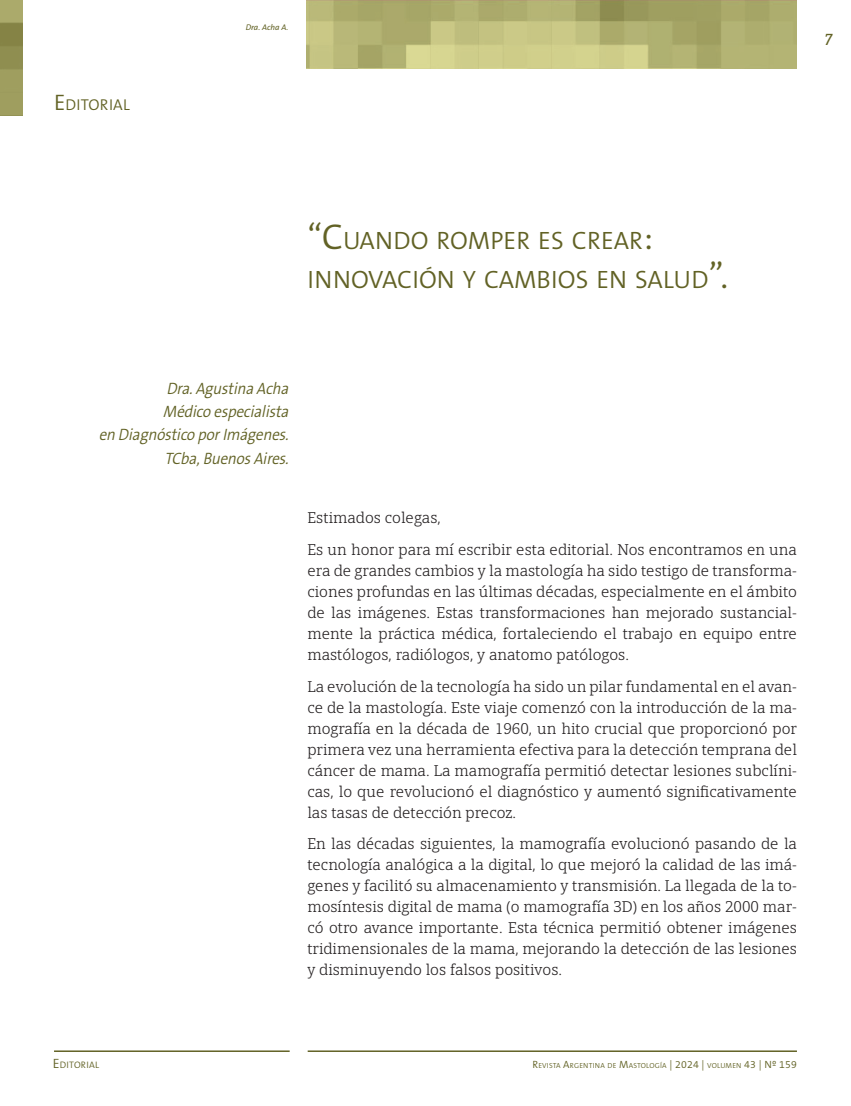
<style>
.page{position:relative;width:851px;height:1106px;background:#fff}
.page>*{position:absolute;margin:0;border:0;box-sizing:border-box;transform-origin:0 0}
.t1{font:300 25.2px/39px "The Sans B4";letter-spacing:.005em;color:#626225}
.t2{font:italic 300 16.5px/23.2px "The Sans B4";color:#626225;text-align:right;scale:.92 1}
.t3{font:italic 16.5px "The Serif Caps";color:#626225}
.t4{font:300 15.75px "The Sans B4";letter-spacing:.015em;color:#626225}
.t5{font:15px/21px "Open Serif";color:#231f20;text-align:justify}
.t6{font:300 9.45px "The Sans B4";letter-spacing:.03em;color:#626225}
.t7{font:italic 8.25px "The Sans B5 Plain";color:#626225}
.t8{font:300 7.35px "The Sans B4";letter-spacing:.03em;color:#626225}
.s1{font-size:22.5px}
.s2{font-size:36px}
.s3{font-size:13.5px}
.s4{font-size:10.5px}
</style>
<div class="page">
<hr style="left:54px;top:1050px;width:235px;height:2px;background:#626225">
<hr style="left:307px;top:1050px;width:489px;height:2px;background:#626225">
<img style="left:0;top:0;width:22px;height:116px">
<img style="left:306px;top:0;width:490px;height:68px">
<p class="t4" style="left:54px;top:97px;width:77px"><span class="s1">E</span>DITORIAL</p>
<p class="t7" style="left:246px;top:23px;width:44px">Dra. Acha A.</p>
<p class="t3" style="left:824px;top:25px;width:9px">7</p>
<h1 class="t1" style="left:307px;top:221px;width:422px"><span class="s2">“C</span>UANDO ROMPE R ES CREAR<span class="s2">:<br></span>INNOVACIÓN Y CAMBIOS EN SALUD<span class="s2">”.</span></h1>
<p class="t2" style="left:99px;top:377px;width:212px">Dra.Agustina Acha<br>Médico especialista<br>en Diagnóstico porImágenes.<br>TCba,BuenosAires.</p>
<p class="t5" style="left:307px;top:501px;width:491px;line-height:31.7px">Estimados colegas,<br>Es un honor para mí escribir esta editorial. Nos encontramos en una</p>
<p class="t5" style="left:307px;top:559px;width:491px">era de grandes cambios y la mastología ha sido testigo de transforma&shy;ciones profundas en las últimas décadas, especialmente en el ámbito de las imágenes. Estas transformaciones han mejorado sustancial&shy;mente la práctica médica, fortaleciendo el trabajo en equipo entre mastólogos, radiólogos, y anatomo patólogos.</p>
<p class="t5" style="left:307px;top:675px;width:491px">La evolución de la tecnología ha sido un pilar fundamental en el avan&shy;ce de la mastología. Este viaje comenzó con la introducción de la ma&shy;mografía en la década de 1960, un hito crucial que proporcionó por primera vez una herramienta efectiva para la detección temprana del cáncer de mama. La mamografía permitió detectar lesiones subclíni&shy;cas, lo que revolucionó el diagnóstico y aumentó significativamente las tasas de detección precoz.</p>
<p class="t5" style="left:307px;top:833px;width:491px">En las décadas siguientes, la mamografía evolucionó pasando de la tecnología analógica a la digital, lo que mejoró la calidad de las imá&shy;genes y facilitó su almacenamiento y transmisión. La llegada de la to&shy;mosíntesis digital de mama (o mamografía 3D) en los años 2000 mar&shy;có otro avance importante. Esta técnica permitió obtener imágenes tridimensionales de la mama, mejorando la detección de las lesiones y disminuyendo los falsos positivos.</p>
<p class="t6" style="left:53px;top:1059px;width:48px"><span class="s3">E</span>DITORIAL</p>
<p class="t8" style="left:532px;top:1061px;width:266px"><span class="s4">R</span>EVISTA <span class="s4">A</span>RGENTINA DE <span class="s4">M</span>ASTOLOGÍA <span class="s4">| 2024 |</span> VOLUMEN <span class="s4">43 | Nº 159</span></p>
</div>
